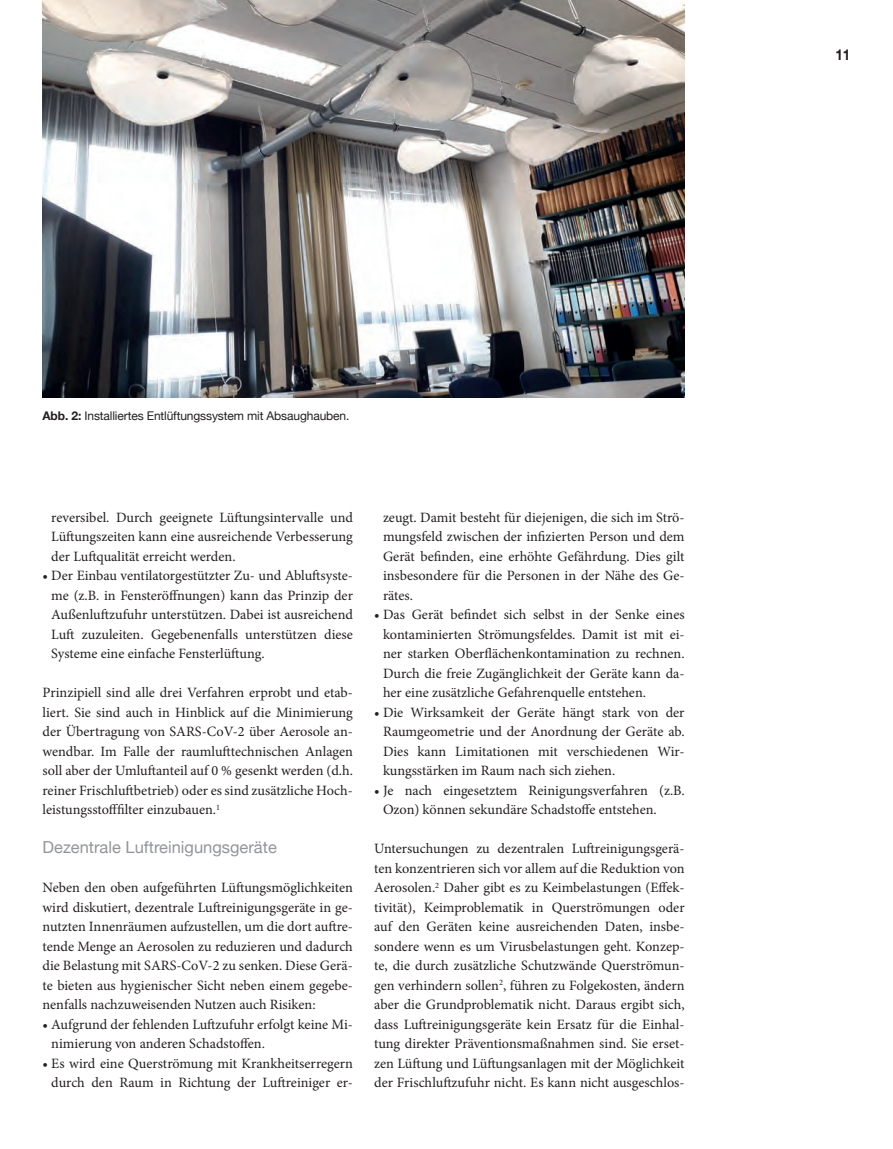
<style>
.page{position:relative;width:893px;height:1149px;background:#fff}
.page>*{position:absolute;margin:0;border:0;box-sizing:border-box;transform-origin:0 0}
.Zwischenhead_1{font:16.5px "Helvetica Neue";color:#939598}
.t1{font:700 15px "Helvetica Neue";color:#231f20;scale:.9 1}
.Fließtext{font:14.25px/19.5px "Minion Pro";color:#231f20;text-align:justify}
.BU{font:12px "Helvetica Neue";letter-spacing:-.01em;color:#231f20}
.s1{font-weight:700}
</style>
<div class="page">
<img style="left:43px;top:0;width:642px;height:398px">
<p class="BU" style="left:43px;top:407px;width:308px"><span class="s1">Abb. 2:</span> Installiertes Entlüftungssystem mit Absaughauben.</p>
<p class="Fließtext" style="left:51px;top:507px;width:303px">reversibel. Durch geeignete Lüftungsintervalle und Lüftungszeiten kann eine ausreichende Verbesserung der Luftqualität erreicht werden.</p>
<p class="Fließtext" style="left:51px;top:565px;width:303px;text-indent:-9px">• Der Einbau ventilatorgestützter Zu- und Abluftsyste&shy;me (z.B. in Fensteröffnungen) kann das Prinzip der Außenluftzufuhr unterstützen. Dabei ist ausreichend Luft zuzuleiten. Gegebenenfalls unterstützen diese Systeme eine einfache Fensterlüftung.</p>
<p class="Fließtext" style="left:43px;top:682px;width:312px">Prinzipiell sind alle drei Verfahren erprobt und etab&shy;liert. Sie sind auch in Hinblick auf die Minimierung der Übertragung von SARS-CoV-2 über Aerosole an&shy;wendbar. Im Falle der raumlufttechnischen Anlagen soll aber der Umluftanteil auf 0 % gesenkt werden (d.h. reiner Frischluftbetrieb) oder es sind zusätzliche Hoch&shy;leistungsstofffilter einzubauen.<sup>1</sup></p>
<p class="Zwischenhead_1" style="left:43px;top:835px;width:236px">Dezentrale Luftreinigungsgeräte</p>
<p class="Fließtext" style="left:43px;top:877px;width:312px">Neben den oben aufgeführten Lüftungsmöglichkeiten wird diskutiert, dezentrale Luftreinigungsgeräte in ge&shy;nutzten Innenräumen aufzustellen, um die dort auftre&shy;tende Menge an Aerosolen zu reduzieren und dadurch die Belastung mit SARS-CoV-2 zu senken. Diese Gerä&shy;te bieten aus hygienischer Sicht neben einem gegebe&shy;nenfalls nachzuweisenden Nutzen auch Risiken:</p>
<p class="Fließtext" style="left:51px;top:1014px;width:303px;text-indent:-9px">• Aufgrund der fehlenden Luftzufuhr erfolgt keine Mi&shy;nimierung von anderen Schadstoffen.</p>
<p class="Fließtext" style="left:43px;top:1053px;width:312px;text-align:right">• Es wird eine Querströmung mit Krankheitserregern durch den Raum in Richtung der Luftreiniger er-</p>
<p class="Fließtext" style="left:383px;top:507px;width:303px">zeugt. Damit besteht für diejenigen, die sich im Strö&shy;mungsfeld zwischen der infizierten Person und dem Gerät befinden, eine erhöhte Gefährdung. Dies gilt insbesondere für die Personen in der Nähe des Ge&shy;rätes.</p>
<p class="Fließtext" style="left:383px;top:604px;width:303px;text-indent:-9px">• Das Gerät befindet sich selbst in der Senke eines kontaminierten Strömungsfeldes. Damit ist mit ei&shy;ner starken Oberflächenkontamination zu rechnen.<br>Durch die freie Zugänglichkeit der Geräte kann da&shy;her eine zusätzliche Gefahrenquelle entstehen.</p>
<p class="Fließtext" style="left:383px;top:702px;width:303px;text-indent:-9px">• Die Wirksamkeit der Geräte hängt stark von der Raumgeometrie und der Anordnung der Geräte ab.<br>Dies kann Limitationen mit verschiedenen Wir&shy;kungsstärken im Raum nach sich ziehen.</p>
<p class="Fließtext" style="left:383px;top:780px;width:303px;text-indent:-9px">• Je nach eingesetztem Reinigungsverfahren (z.B.<br>Ozon) können sekundäre Schadstoffe entstehen.</p>
<p class="Fließtext" style="left:374px;top:838px;width:312px">Untersuchungen zu dezentralen Luftreinigungsgerä&shy;ten konzentrieren sich vor allem auf die Reduktion von Aerosolen.<sup>2</sup> Daher gibt es zu Keimbelastungen (Effek&shy;tivität), Keimproblematik in Querströmungen oder auf den Geräten keine ausreichenden Daten, insbe&shy;sondere wenn es um Virusbelastungen geht. Konzep&shy;te, die durch zusätzliche Schutzwände Querströmun&shy;gen verhindern sollen<sup>2</sup>, führen zu Folgekosten, ändern aber die Grundproblematik nicht. Daraus ergibt sich, dass Luftreinigungsgeräte kein Ersatz für die Einhal&shy;tung direkter Präventionsmaßnahmen sind. Sie erset&shy;zen Lüftung und Lüftungsanlagen mit der Möglichkeit der Frischluftzufuhr nicht. Es kann nicht ausgeschlos-</p>
<p class="t1" style="left:835px;top:43px;width:18px">11</p>
</div>
